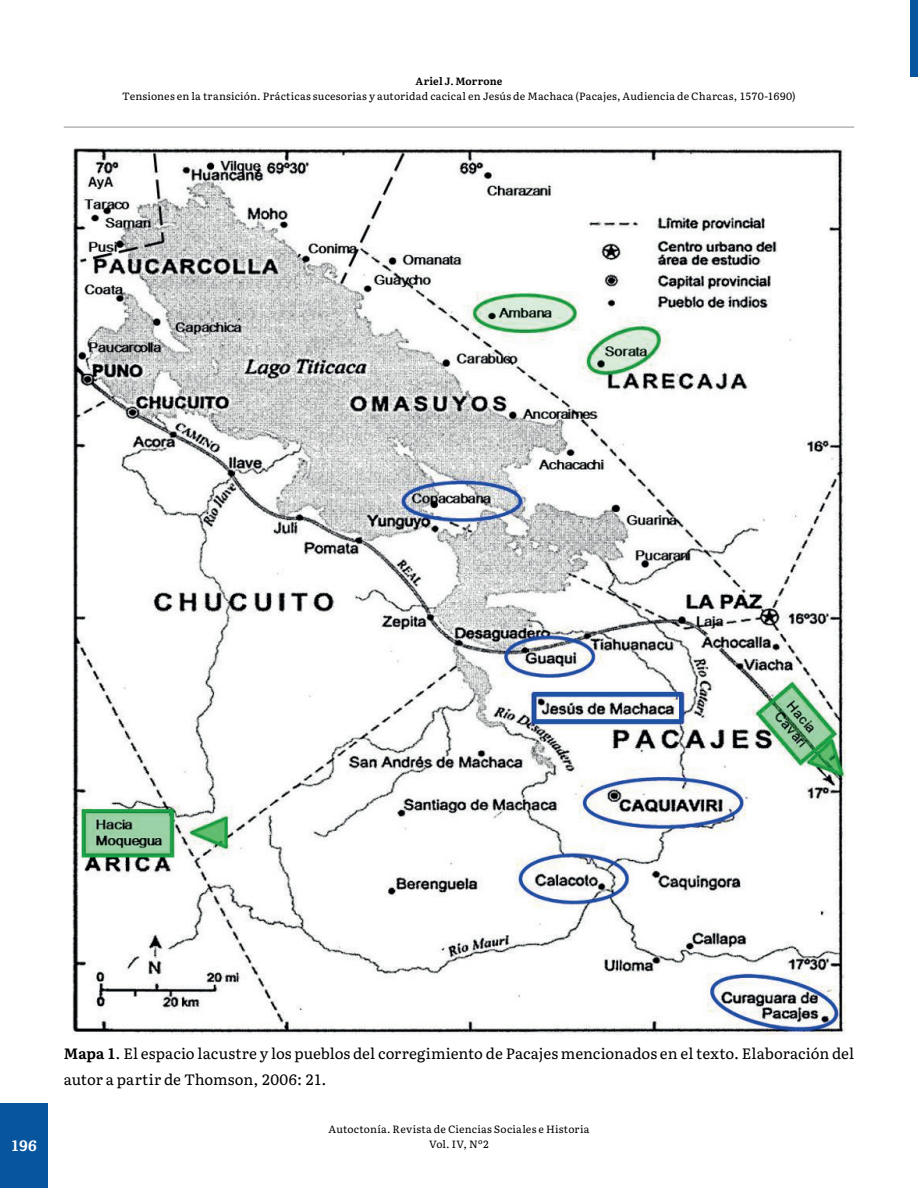
<style>
.page{position:relative;width:918px;height:1188px;background:#fff}
.page>*{position:absolute;margin:0;border:0;box-sizing:border-box;transform-origin:0 0}
.t1{font:15px/25.2px "Literata";letter-spacing:.005em;color:#000001}
.t2{font:700 15px "Literata";color:#fff}
.t3{font:10.5px "Literata";letter-spacing:.02em;color:#000001}
.t4{font:700 10.5px "Literata";letter-spacing:.01em;color:#000001}
.s1{font-weight:700}
</style>
<div class="page">
<div style="left:0;top:1103px;width:48px;height:85px;background:#07559d"></div>
<div style="left:910px;top:0;width:8px;height:77px;background:#07559d"></div>
<hr style="left:64px;top:127px;width:790px;height:1px;background:#8e9091">
<img style="left:72px;top:148px;width:774px;height:886px">
<p class="t4" style="left:416px;top:72px;width:88px">Ariel J. Morrone</p>
<p class="t3" style="left:122px;top:88px;width:675px">Tensiones en la transición. Prácticas sucesorias y autoridad cacical en Jesús de Machaca (Pacajes, Audiencia de Charcas, 1570-1690)</p>
<h1 class="t1" style="left:64px;top:1040px;width:792px"><span class="s1">Mapa 1</span>. El espacio lacustre y los pueblos del corregimiento de Pacajes mencionados en el texto. Elaboración del autor a partir de Thomson, 2006: 21.</h1>
<p class="t3" style="left:329px;top:1121px;width:262px">Autoctonía. Revista de Ciencias Sociales e Historia</p>
<h1 class="t2" style="left:11px;top:1134px;width:28px">196</h1>
<p class="t3" style="left:429px;top:1136px;width:61px">Vol. IV, Nº2</p>
</div>
